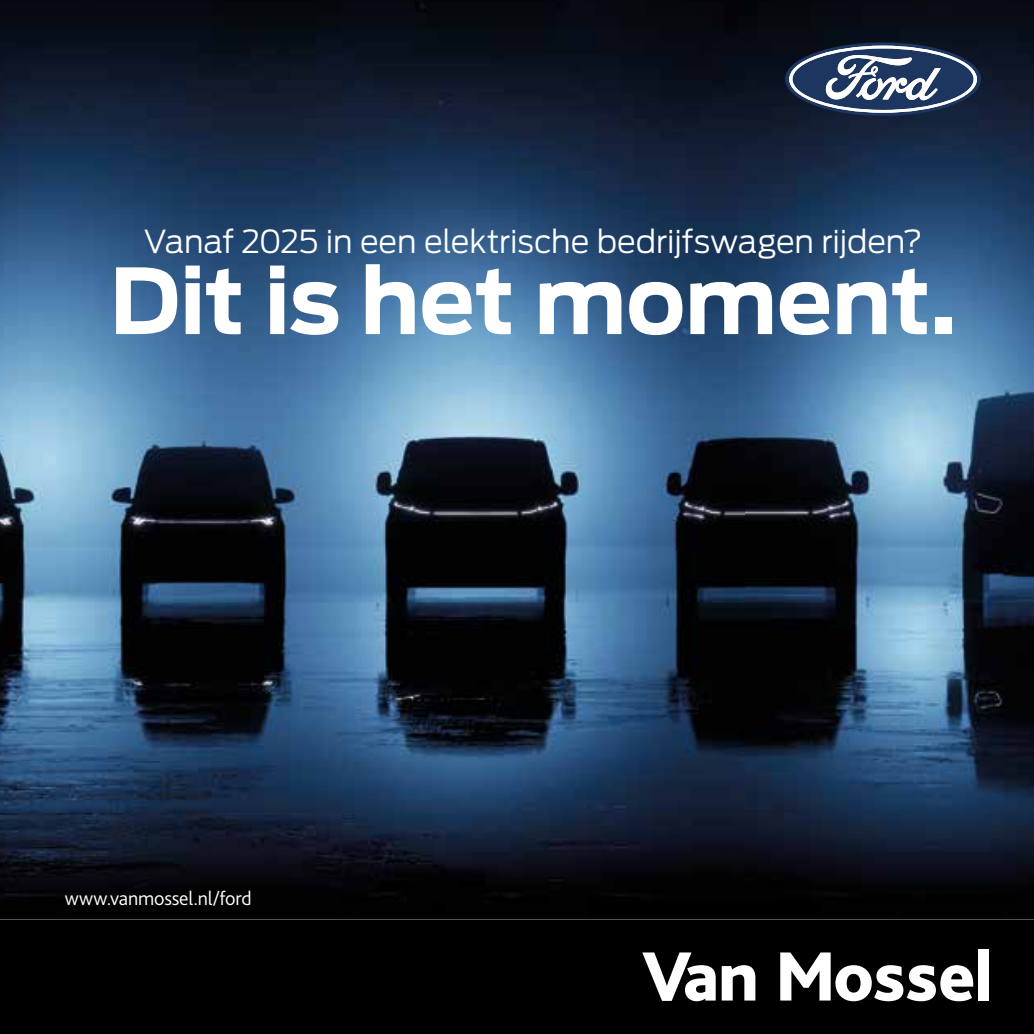
<style>
.page{position:relative;width:1034px;height:1034px;background:#fff}
.page>*{position:absolute;margin:0;border:0;box-sizing:border-box;transform-origin:0 0}
.t1{font:700 90px "Ford Antenna";letter-spacing:-.01em;color:#fff}
.t2{font:300 31.5px "Ford Antenna";letter-spacing:-.005em;color:#fff}
.t3{font:300 20.25px "Bliss Pro";letter-spacing:-.01em;color:#fff}
</style>
<div class="page">
<img style="left:0;top:0;width:1033px;height:918px">
<div style="left:0;top:918px;width:1033px;height:115px;background:#000"></div>
<svg style="left:721px;top:965px;width:34px;height:35px"></svg>
<svg style="left:780px;top:952px;width:193px;height:49px"></svg>
<div style="left:978px;top:948px;width:10px;height:52px;background:#fff"></div>
<svg style="left:642px;top:952px;width:73px;height:49px"></svg>
<svg style="left:784px;top:42px;width:196px;height:74px"></svg>
<svg style="left:789px;top:46px;width:187px;height:67px"></svg>
<p class="t2" style="left:144px;top:215px;width:780px">Vanaf 2025 in een elektrische bedrijfswagen rijden?</p>
<h1 class="t1" style="left:109px;top:220px;width:849px">Dit is het moment.</h1>
<p class="t3" style="left:65px;top:885px;width:188px">www.vanmossel.nl/ford</p>
</div>
